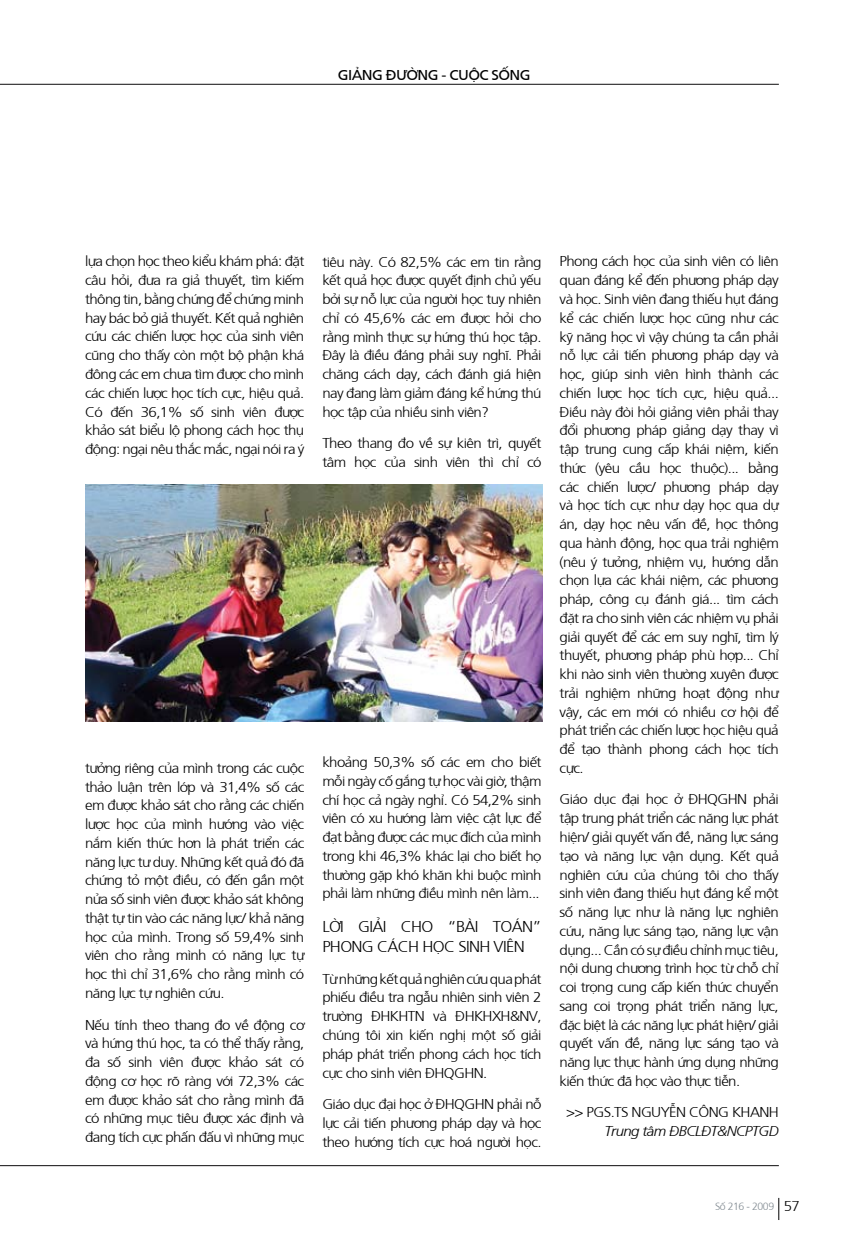
<style>
.page{position:relative;width:864px;height:1242px;background:#fff}
.page>*{position:absolute;margin:0;border:0;box-sizing:border-box;transform-origin:0 0}
.t1{font:300 15.6px/20.7px "Frutiger";letter-spacing:-.04em;color:#000;scale:1.05 1}
.t2{font:300 14.25px/18.8px "Frutiger";letter-spacing:-.04em;color:#000;text-align:justify;scale:1.05 1}
.t3{font:italic 300 14.25px "Frutiger";letter-spacing:-.04em;color:#000;scale:1.05 1}
.t4{font:14.25px "Frutiger";letter-spacing:-.04em;color:#000;scale:1.05 1}
.t5{font:300 10.5px "Frutiger";letter-spacing:-.04em;color:#828b92}
.s1{font-size:14.25px;color:#000}
</style>
<div class="page">
<img style="left:85px;top:484px;width:457px;height:237px">
<hr style="left:0;top:84px;width:778px;height:1px;background:#0d0c0d">
<hr style="left:0;top:1165px;width:778px;height:1px;background:#0d0c0d">
<svg style="left:778px;top:1198px;width:1px;height:22px"></svg>
<p class="t4" style="left:338px;top:65px;width:185px">GIẢNG ĐƯỜNG - CUỘC SỐNG</p>
<p class="t2" style="left:85px;top:251px;width:210px">lựa chọn học theo kiểu khám phá: đặt câu hỏi, đưa ra giả thuyết, tìm kiếm thông tin, bằng chứng để chứng minh hay bác bỏ giả thuyết. Kết quả nghiên cứu các chiến lược học của sinh viên cũng cho thấy còn một bộ phận khá đông các em chưa tìm được cho mình các chiến lược học tích cực, hiệu quả.<br>Có đến 36,1% số sinh viên được khảo sát biểu lộ phong cách học thụ động: ngại nêu thắc mắc, ngại nói ra ý</p>
<p class="t2" style="left:322px;top:251px;width:210px">tiêu này. Có 82,5% các em tin rằng kết quả học được quyết định chủ yếu bởi sự nỗ lực của người học tuy nhiên chỉ có 45,6% các em được hỏi cho rằng mình thực sự hứng thú học tập.<br>Đây là điều đáng phải suy nghĩ. Phải chăng cách dạy, cách đánh giá hiện nay đang làm giảm đáng kể hứng thú học tập của nhiều sinh viên?</p>
<p class="t2" style="left:322px;top:433px;width:210px">Theo thang đo về sự kiên trì, quyết tâm học của sinh viên thì chỉ có</p>
<p class="t2" style="left:85px;top:757px;width:210px">tưởng riêng của mình trong các cuộc thảo luận trên lớp và 31,4% số các em được khảo sát cho rằng các chiến lược học của mình hướng vào việc nắm kiến thức hơn là phát triển các năng lực tư duy. Những kết quả đó đã chứng tỏ một điều, có đến gần một nửa số sinh viên được khảo sát không thật tự tin vào các năng lực/ khả năng học của mình. Trong số 59,4% sinh viên cho rằng mình có năng lực tự học thì chỉ 31,6% cho rằng mình có năng lực tự nghiên cứu.</p>
<p class="t2" style="left:85px;top:1014px;width:210px">Nếu tính theo thang đo về động cơ và hứng thú học, ta có thể thấy rằng, đa số sinh viên được khảo sát có động cơ học rõ ràng với 72,3% các em được khảo sát cho rằng mình đã có những mục tiêu được xác định và đang tích cực phấn đấu vì những mục</p>
<p class="t2" style="left:322px;top:751px;width:210px">khoảng 50,3% số các em cho biết mỗi ngày cố gắng tự học vài giờ, thậm chí học cả ngày nghỉ. Có 54,2% sinh viên có xu hướng làm việc cật lực để đạt bằng được các mục đích của mình trong khi 46,3% khác lại cho biết họ thường gặp khó khăn khi buộc mình phải làm những điều mình nên làm...</p>
<p class="t1" style="left:322px;top:914px;width:210px">Lời giải cho “bài toán” phong cách học sinh viên</p>
<p class="t2" style="left:322px;top:968px;width:210px">Từ những kết quả nghiên cứu qua phát phiếu điều tra ngẫu nhiên sinh viên 2 trường ĐHKH</p>
<p class="t2" style="left:322px;top:1006px;width:210px;text-indent:170px">XH&amp;NV, chúng tôi xin kiến nghị một số giải pháp phát triển phong cách học tích cực cho sinh viên ĐHQGHN</p>
<p class="t2" style="left:483px;top:1062px;width:5px">.</p>
<p class="t2" style="left:322px;top:1093px;width:145px">Giáo dục đại học ở ĐHQGHN</p>
<p class="t2" style="left:408px;top:1006px;width:63px">TN và ĐHKH</p>
<p class="t2" style="left:322px;top:1093px;width:210px;text-indent:174px">phải nỗ lực cải tiến phương pháp dạy và học theo hướng tích cực hoá người học.</p>
<p class="t2" style="left:559px;top:251px;width:210px">Phong cách học của sinh viên có liên quan đáng kể đến phương pháp dạy và học. Sinh viên đang thiếu hụt đáng kể các chiến lược học cũng như các kỹ năng học vì vậy chúng ta cần phải nỗ lực cải tiến phương pháp dạy và học, giúp sinh viên hình thành các chiến lược học tích cực, hiệu quả...<br>Điều này đòi hỏi giảng viên phải thay đổi phương pháp giảng dạy thay vì tập trung cung cấp khái niệm, kiến thức (yêu cầu học thuộc)... bằng các chiến lược/ phương pháp dạy và học tích cực như dạy học qua dự án, dạy học nêu vấn đề, học thông qua hành động, học qua trải nghiệm (nêu ý tưởng, nhiệm vụ, hướng dẫn chọn lựa các khái niệm, các phương pháp, công cụ đánh giá... tìm cách đặt ra cho sinh viên các nhiệm vụ phải giải quyết để các em suy nghĩ, tìm lý thuyết, phương pháp phù hợp... C hỉ khi nào sinh viên thường xuyên được trải nghiệm những hoạt động như vậy, các em mới có nhiều cơ hội để phát triển các chiến lược học hiệu quả để tạo thành phong cách học tích cực.</p>
<p class="t2" style="left:559px;top:789px;width:160px">Giáo dục đại học ở ĐHQGHN</p>
<p class="t2" style="left:559px;top:789px;width:210px;text-indent:193px">phải tập trung phát triển các năng lực phát hiện/ giải quyết vấn đề, năng lực sáng tạo và năng lực vận dụng. Kết quả nghiên cứu của chúng tôi cho thấy sinh viên đang thiếu hụt đáng kể một số năng lực như là năng lực nghiên cứu, năng lực sáng tạo, năng lực vận dụng... Cần có sự điều chỉnh mục tiêu, nội dung chương trình học từ chỗ chỉ coi trọng cung cấp kiến thức chuyển sang coi trọng phát triển năng lực, đặc biệt là các năng lực phát hiện/ giải quyết vấn đề, năng lực sáng tạo và năng lực thực hành ứng dụng những kiến thức đã học vào thực tiễn.</p>
<p class="t2" style="left:566px;top:1102px;width:204px">&gt;&gt; PGS .TS Nguyễn Công Khanh</p>
<p class="t3" style="left:604px;top:1121px;width:168px">Trung tâm ĐBCLĐT&amp;NCPTGD</p>
<p class="t5" style="left:714px;top:1198px;width:86px">Số 216 - 2009 <span class="s1">57</span></p>
</div>
